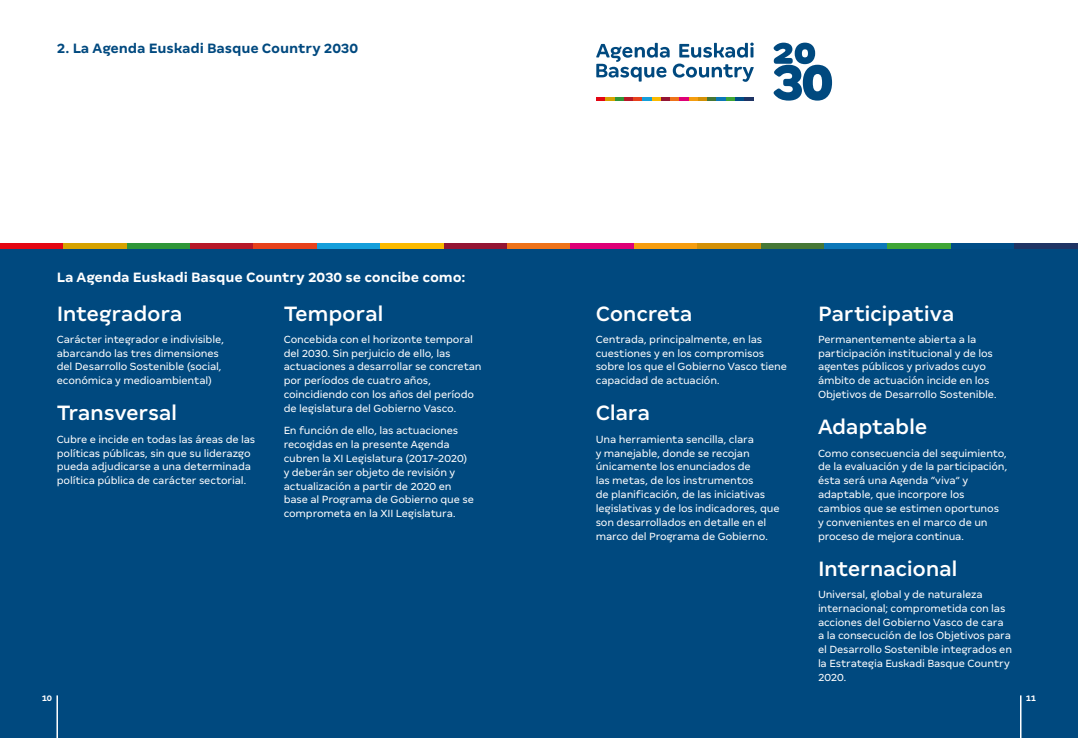
<style>
.page{position:relative;width:1078px;height:738px;background:#fff}
.page>*{position:absolute;margin:0;border:0;box-sizing:border-box;transform-origin:0 0}
.t1{font:500 23px "Margem";letter-spacing:-.015em;color:#fff}
.t2{font:700 15px "Margem";letter-spacing:-.01em;color:#fff}
.t3{font:700 15px "Margem";letter-spacing:-.01em;color:#00497f}
.t4{font:11.5px/13.8px "Margem";letter-spacing:-.015em;color:#fff}
.t5{font:700 9px "Margem Rounded";color:#fff}
</style>
<div class="page">
<div style="left:0;top:248px;width:539px;height:489px;background:#00497f"></div>
<hr style="left:56px;top:694px;width:2px;height:43px;background:#fff">
<div style="left:0;top:242px;width:63px;height:6px;background:#e30613"></div>
<div style="left:63px;top:242px;width:64px;height:6px;background:#d6a200"></div>
<div style="left:127px;top:242px;width:63px;height:6px;background:#2f9638"></div>
<div style="left:190px;top:242px;width:63px;height:6px;background:#b71828"></div>
<div style="left:253px;top:242px;width:64px;height:6px;background:#e7411c"></div>
<div style="left:317px;top:242px;width:63px;height:6px;background:#159fdb"></div>
<div style="left:380px;top:242px;width:64px;height:6px;background:#fbba00"></div>
<div style="left:444px;top:242px;width:63px;height:6px;background:#941533"></div>
<div style="left:507px;top:242px;width:32px;height:6px;background:#ee7219"></div>
<div style="left:539px;top:248px;width:538px;height:489px;background:#00497f"></div>
<hr style="left:1019px;top:694px;width:2px;height:43px;background:#fff">
<div style="left:539px;top:242px;width:31px;height:6px;background:#ee7219"></div>
<div style="left:570px;top:242px;width:64px;height:6px;background:#de0076"></div>
<div style="left:634px;top:242px;width:63px;height:6px;background:#f59d0f"></div>
<div style="left:697px;top:242px;width:63px;height:6px;background:#d39006"></div>
<div style="left:760px;top:242px;width:64px;height:6px;background:#467735"></div>
<div style="left:824px;top:242px;width:63px;height:6px;background:#0c77b8"></div>
<div style="left:887px;top:242px;width:63px;height:6px;background:#3fa535"></div>
<div style="left:950px;top:242px;width:64px;height:6px;background:#004d87"></div>
<div style="left:1014px;top:242px;width:63px;height:6px;background:#1f3464"></div>
<svg style="left:596px;top:97px;width:157px;height:3px"></svg>
<svg style="left:596px;top:43px;width:157px;height:39px"></svg>
<svg style="left:773px;top:43px;width:58px;height:57px"></svg>
<h2 class="t3" style="left:57px;top:39px;width:303px">2. La Agenda Euskadi Basque Country 2030</h2>
<h2 class="t2" style="left:57px;top:268px;width:410px">La Agenda Euskadi Basque Country 2030 se concibe como:</h2>
<h1 class="t1" style="left:57px;top:299px;width:127px">Integradora</h1>
<p class="t4" style="left:57px;top:332px;width:169px">Carácter integrador e indivisible, abarcando las tres dimensiones del Desarrollo Sostenible (social, económica y medioambiental)</p>
<h1 class="t1" style="left:57px;top:399px;width:122px">Transversal</h1>
<p class="t4" style="left:57px;top:432px;width:200px">Cubre e incide en todas las áreas de las políticas públicas, sin que su liderazgo pueda adjudicarse a una determinada política pública de carácter sectorial.</p>
<h1 class="t1" style="left:283px;top:299px;width:101px">Temporal</h1>
<p class="t4" style="left:283px;top:332px;width:199px">Concebida con el horizonte temporal del 2030. Sin perjuicio de ello, las actuaciones a desarrollar se concretan por períodos de cuatro años, coincidiendo con los años del período de legislatura del Gobierno Vasco.</p>
<p class="t4" style="left:283px;top:423px;width:192px">En función de ello, las actuaciones recogidas en la presente Agenda cubren la XI Legislatura (2017-2020) y deberán ser objeto de revisión y actualización a partir de 2020 en base al Programa de Gobierno que se comprometa en la XII Legislatura.</p>
<p class="t5" style="left:42px;top:692px;width:12px">10</p>
<h1 class="t1" style="left:595px;top:299px;width:98px">Concreta</h1>
<p class="t4" style="left:595px;top:332px;width:193px">Centrada, principalmente, en las cuestiones y en los compromisos sobre los que el Gobierno Vasco tiene capacidad de actuación.</p>
<h1 class="t1" style="left:595px;top:399px;width:56px">Clara</h1>
<p class="t4" style="left:595px;top:432px;width:185px">Una herramienta sencilla, clara<br>y manejable, donde se recojan únicamente los enunciados de<br>las metas, de los instrumentos<br>de planificación, de las iniciativas legislativas y de los indicadores, que son desarrollados en detalle en el marco del Programa de Gobierno.</p>
<h1 class="t1" style="left:817px;top:299px;width:138px">Participativa</h1>
<p class="t4" style="left:817px;top:332px;width:180px">Permanentemente abierta a la participación institucional y de los agentes públicos y privados cuyo ámbito de actuación incide en los Objetivos de Desarrollo Sostenible.</p>
<h1 class="t1" style="left:817px;top:413px;width:111px">Adaptable</h1>
<p class="t4" style="left:817px;top:445px;width:191px">Como consecuencia del seguimiento, de la evaluación y de la participación, ésta será una Agenda “viva” y adaptable, que incorpore los cambios que se estimen oportunos y convenientes en el marco de un proceso de mejora continua.</p>
<h1 class="t1" style="left:817px;top:554px;width:141px">Internacional</h1>
<p class="t4" style="left:817px;top:587px;width:195px">Universal, global y de naturaleza internacional; comprometida con las acciones del Gobierno Vasco de cara a la consecución de los Objetivos para el Desarrollo Sostenible integrados en la Estrategia Euskadi Basque Country<br>2020.</p>
<p class="t5" style="left:1025px;top:692px;width:12px">11</p>
</div>
